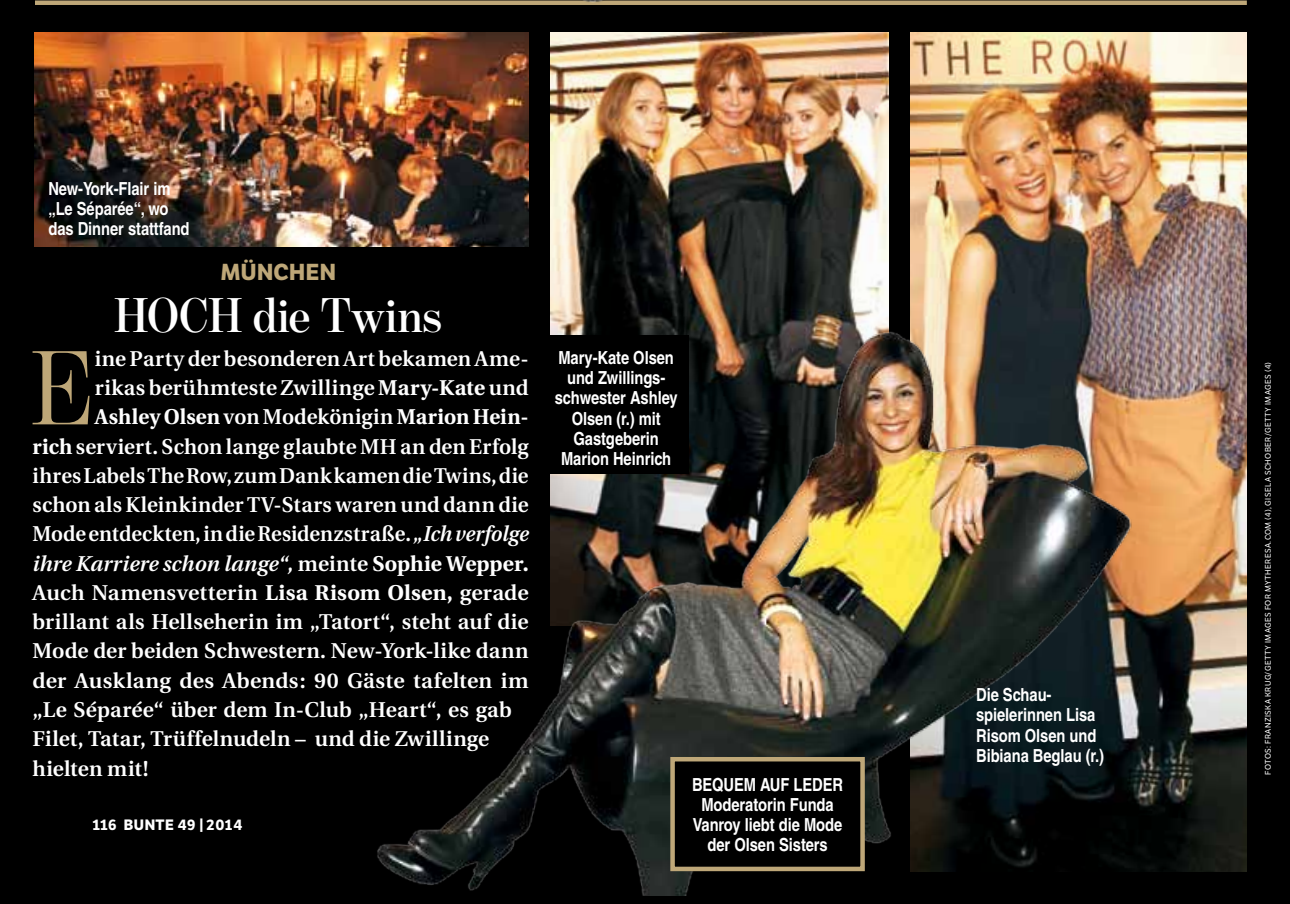
<style>
.page{position:relative;width:1290px;height:904px;background:#000}
.page>*{position:absolute;margin:0;border:0;box-sizing:border-box;transform-origin:0 0}
.t1{font:106.88px "Benton Mod Disp";color:#bea778}
.t2{font:600 49.5px "Benton Mod Disp";letter-spacing:.005em;color:#fff}
.t3{font:700 22.5px "LFT Etica";color:#bea778}
.t4{font:600 21.38px "Utopia";letter-spacing:.005em;color:#fff}
.t5{font:600 21.38px "Utopia";letter-spacing:.005em;color:#fff;scale:.96 1}
.t6{font:italic 600 21.38px "Utopia";letter-spacing:.005em;color:#fff}
.t7{font:700 21.38px "Utopia";color:#fff}
.t8{font:700 condensed 18px/20.2px "Helvetica LT";letter-spacing:-.005em;color:#fff}
.t9{font:700 14.62px "LFT Etica";letter-spacing:.025em;color:#fff}
.t10{font:7.88px "LFT Etica";letter-spacing:.05em;color:#fff}
.s1{font-weight:700}
.s2{font-weight:600}
.s3{font-style:italic}
.s4{font-style:normal}
.s5{font-weight:700;font-style:normal}
</style>
<div class="page">
<img style="left:550px;top:32px;width:338px;height:286px">
<div style="left:35px;top:0;width:1212px;height:5px;background:#bea778"></div>
<img style="left:471px;top:0;width:468px;height:3px">
<img style="left:35px;top:32px;width:494px;height:214px">
<img style="left:910px;top:32px;width:337px;height:839px">
<img style="left:377px;top:318px;width:761px;height:577px">
<div style="left:673px;top:759px;width:190px;height:110px;background:#000"></div>
<div style="left:670px;top:757px;width:195px;height:114px;border:4px solid #bea778"></div>
<div style="left:544px;top:335px;width:145px;height:138px;background:#000"></div>
<p class="t8" style="left:48px;top:178px;width:143px">New-York-Flair im „Le Séparée“, wo das Dinner stattfand</p>
<p class="t3" style="left:221px;top:258px;width:100px">MÜNCHEN</p>
<h2 class="t2" style="left:115px;top:288px;width:329px">Hoch die Twins</h2>
<h1 class="t1" style="left:31px;top:329px;width:65px">E</h1>
<p class="t4" style="left:95px;top:346px;width:435px">ine Party der besonderen Art bekamen Ame-</p>
<p class="t4" style="left:95px;top:376px;width:435px">rikas berühmteste Zwillinge <span class="s1">Mary-Kate</span> und</p>
<p class="t7" style="left:95px;top:405px;width:435px">Ashley Olsen <span class="s2">von Modekönigin</span> Marion Hein-</p>
<p class="t4" style="left:33px;top:434px;width:498px"><span class="s1">rich</span> serviert. Schon lange glaubte MH an den Erfolg</p>
<p class="t5" style="left:33px;top:463px;width:518px">ihres Labels The Row, zum Dank kamen die Twins, die</p>
<p class="t4" style="left:33px;top:493px;width:498px">schon als Kleinkinder TV-Stars waren und dann die</p>
<p class="t5" style="left:33px;top:522px;width:518px">Mode entdeckten, in die Residenzstraße. <span class="s3">„Ich verfolge</span></p>
<p class="t6" style="left:33px;top:551px;width:498px">ihre Karriere schon lange“, <span class="s4">meinte</span> <span class="s5">Sophie Wepper.</span></p>
<p class="t4" style="left:33px;top:580px;width:498px">Auch Namensvetterin <span class="s1">Lisa Risom Olsen,</span> gerade</p>
<p class="t4" style="left:33px;top:610px;width:497px">brillant als Hellseherin im „Tatort“, steht auf die</p>
<p class="t4" style="left:33px;top:639px;width:498px">Mode der beiden Schwestern. New-York-like dann</p>
<p class="t4" style="left:33px;top:668px;width:497px">der Ausklang des Abends: 90 Gäste tafelten im</p>
<p class="t4" style="left:33px;top:697px;width:481px">„Le Séparée“ über dem In-Club „Heart“, es gab</p>
<p class="t4" style="left:33px;top:727px;width:458px">Filet, Tatar, Trüffelnudeln – und die Zwillinge</p>
<p class="t4" style="left:33px;top:756px;width:118px">hielten mit!</p>
<p class="t9" style="left:92px;top:815px;width:151px">116 BUNTE 49|2014</p>
<p class="t8" style="left:555px;top:347px;width:125px;text-align:center">Mary-Kate Olsen und Zwillings&shy;schwester Ashley<br>Olsen (r.) mit<br>Gastgeberin<br>Marion Heinrich</p>
<p class="t8" style="left:692px;top:774px;width:153px;text-align:center">Bequem auf Leder<br>Moderatorin Funda<br>Vanroy liebt die Mode der Olsen Sisters</p>
<p class="t8" style="left:976px;top:684px;width:129px">Die Schau&shy;spielerinnen Lisa<br>Risom Olsen und<br>Bibiana Beglau (r.)</p>
<p class="t10" style="left:1263px;top:775px;width:414px;rotate:-90deg">Fotos: franziska krug/getty images for mytheresa.com (4), gisela schober/getty images (4)</p>
</div>
